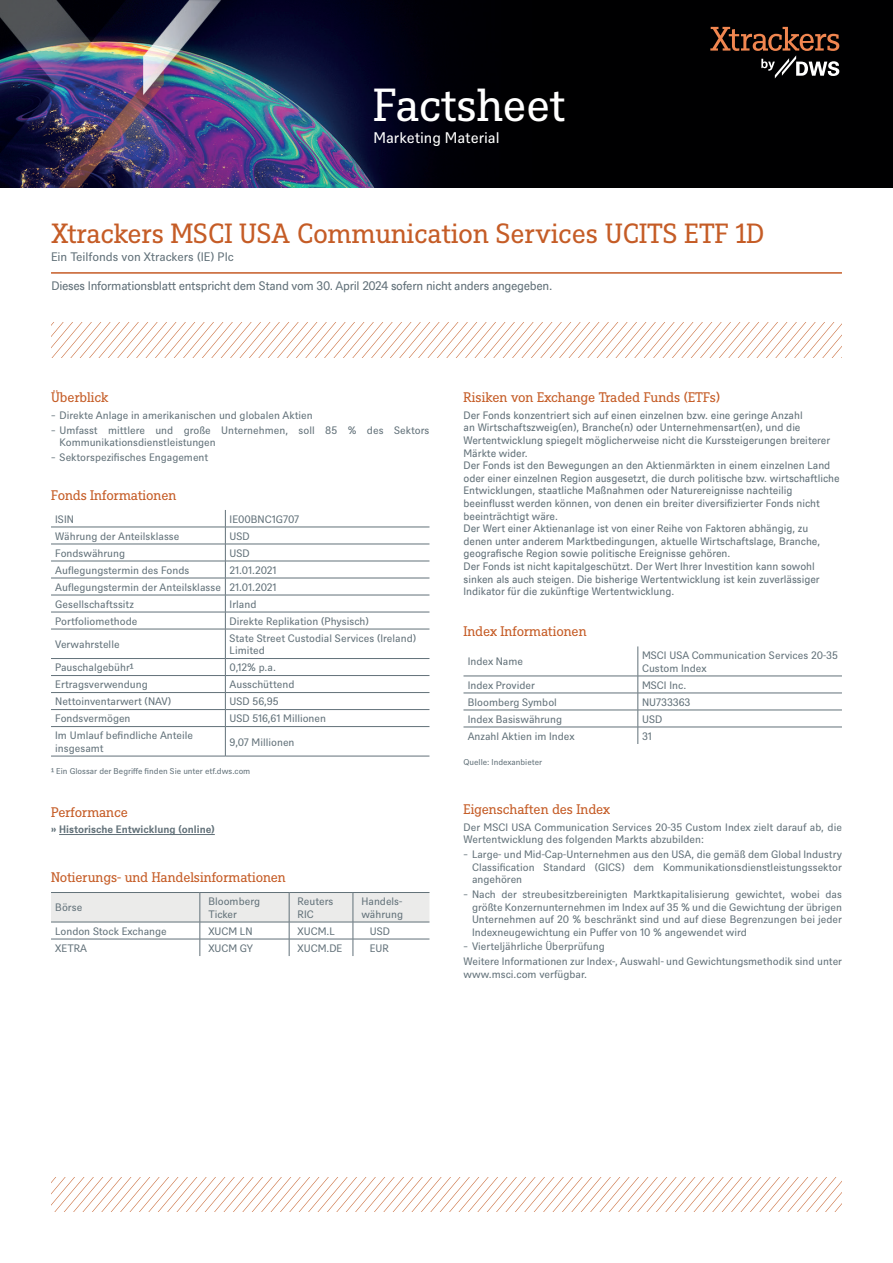
<style>
.page{position:relative;width:893px;height:1263px;background:#fff}
.page>*{position:absolute;margin:0;border:0;box-sizing:border-box;transform-origin:0 0}
.t1{font:45px "DWS Slab";letter-spacing:-.01em;color:#fff}
.t2{font:27px "DWS Slab";color:#c55c26}
.t3{font:15px "DWS Sans";color:#fff}
.t4{font:13.5px "DWS Slab";letter-spacing:-.01em;color:#c55c26}
.t5{font:12px "DWS Sans TT";letter-spacing:-.025em;color:#627179}
.t6{font:12px "DWS Sans";color:#627179}
.t7{font:10.5px/12.6px "DWS Sans";color:#627179}
.t8{font:10.5px/12.6px "DWS Sans TT";letter-spacing:-.005em;color:#627179}
.t9{font:700 10.5px "DWS Sans";color:#627179}
.t10{font:8.25px "DWS Sans";color:#627179}
</style>
<div class="page">
<hr style="left:59px;top:834px;width:156px;height:1px;background:#627179">
<hr style="left:51px;top:527px;width:174px;height:1px;background:#627179">
<hr style="left:225px;top:527px;width:204px;height:1px;background:#627179">
<hr style="left:51px;top:544px;width:174px;height:1px;background:#627179">
<hr style="left:225px;top:544px;width:204px;height:1px;background:#627179">
<hr style="left:51px;top:561px;width:174px;height:1px;background:#627179">
<hr style="left:225px;top:561px;width:204px;height:1px;background:#627179">
<hr style="left:51px;top:578px;width:174px;height:1px;background:#627179">
<hr style="left:225px;top:578px;width:204px;height:1px;background:#627179">
<hr style="left:51px;top:595px;width:174px;height:1px;background:#627179">
<hr style="left:225px;top:595px;width:204px;height:1px;background:#627179">
<hr style="left:51px;top:612px;width:174px;height:1px;background:#627179">
<hr style="left:225px;top:612px;width:204px;height:1px;background:#627179">
<hr style="left:51px;top:629px;width:174px;height:1px;background:#627179">
<hr style="left:225px;top:629px;width:204px;height:1px;background:#627179">
<hr style="left:51px;top:658px;width:174px;height:1px;background:#627179">
<hr style="left:225px;top:658px;width:204px;height:1px;background:#627179">
<hr style="left:51px;top:675px;width:174px;height:1px;background:#627179">
<hr style="left:225px;top:675px;width:204px;height:1px;background:#627179">
<hr style="left:51px;top:692px;width:174px;height:1px;background:#627179">
<hr style="left:51px;top:709px;width:174px;height:1px;background:#627179">
<hr style="left:51px;top:726px;width:174px;height:1px;background:#627179">
<hr style="left:51px;top:756px;width:174px;height:1px;background:#627179">
<hr style="left:225px;top:692px;width:204px;height:1px;background:#627179">
<hr style="left:225px;top:709px;width:204px;height:1px;background:#627179">
<hr style="left:225px;top:726px;width:204px;height:1px;background:#627179">
<hr style="left:225px;top:756px;width:204px;height:1px;background:#627179">
<svg style="left:225px;top:510px;width:1px;height:246px"></svg>
<svg style="left:51px;top:892px;width:378px;height:64px"></svg>
<hr style="left:463px;top:676px;width:175px;height:1px;background:#627179">
<hr style="left:638px;top:676px;width:204px;height:1px;background:#627179">
<hr style="left:463px;top:693px;width:175px;height:1px;background:#627179">
<hr style="left:638px;top:693px;width:204px;height:1px;background:#627179">
<hr style="left:463px;top:710px;width:175px;height:1px;background:#627179">
<hr style="left:638px;top:710px;width:204px;height:1px;background:#627179">
<hr style="left:463px;top:727px;width:175px;height:1px;background:#627179">
<hr style="left:638px;top:727px;width:204px;height:1px;background:#627179">
<hr style="left:638px;top:646px;width:1px;height:30px;background:#627179">
<svg style="left:638px;top:676px;width:1px;height:68px"></svg>
<hr style="left:51px;top:272px;width:791px;height:2px;background:#c55c26">
<svg style="left:52px;top:322px;width:790px;height:35px"></svg>
<img style="left:0;top:0;width:893px;height:188px">
<svg style="left:710px;top:27px;width:129px;height:51px;background:#3a2921"></svg>
<svg style="left:51px;top:1177px;width:791px;height:35px"></svg>
<h1 class="t1" style="left:373px;top:74px;width:193px">Factsheet</h1>
<h3 class="t3" style="left:373px;top:127px;width:128px">Marketing Material</h3>
<h2 class="t2" style="left:51px;top:215px;width:715px">Xtrackers MSCI USA Communication Services UCITS ETF 1D</h2>
<p class="t6" style="left:51px;top:249px;width:184px">Ein Teilfonds von Xtrackers (IE) Plc</p>
<p class="t5" style="left:51px;top:278px;width:502px">Dieses Informationsblatt entspricht dem Stand vom 30. April 2024 sofern nicht anders angegeben.</p>
<p class="t4" style="left:51px;top:388px;width:59px">Überblick</p>
<p class="t7" style="left:51px;top:407px;width:380px;line-height:14.7px">̵ Direkte Anlage in amerikanischen und globalen Aktien<br>̵ Umfasst mittlere und große Unternehmen, soll 85 % des Sektors</p>
<p class="t7" style="left:51px;top:434px;width:166px;line-height:14.7px;text-indent:9px">Kommunikationsdienstleistungen ̵ Sektorspezifisches Engagement</p>
<p class="t4" style="left:51px;top:486px;width:127px">Fonds Informationen</p>
<p class="t7" style="left:55px;top:512px;width:20px">ISIN</p>
<p class="t7" style="left:230px;top:512px;width:71px">IE00BNC1G707</p>
<p class="t7" style="left:55px;top:529px;width:126px">Währung der Anteilsklasse</p>
<p class="t7" style="left:230px;top:529px;width:22px">USD</p>
<p class="t7" style="left:55px;top:546px;width:71px">Fondswährung</p>
<p class="t7" style="left:230px;top:546px;width:22px">USD</p>
<p class="t7" style="left:55px;top:563px;width:136px">Auflegungstermin des Fonds</p>
<p class="t7" style="left:55px;top:561px;width:223px;line-height:17px;text-align:justify;text-indent:174px">21.01.2021<br>Auflegungstermin der Anteilsklasse 21.01.2021<br>Gesellschaftssitz</p>
<p class="t7" style="left:230px;top:597px;width:28px">Irland</p>
<p class="t7" style="left:55px;top:614px;width:84px">Portfoliomethode</p>
<p class="t7" style="left:230px;top:614px;width:141px">Direkte Replikation (Physisch)</p>
<p class="t7" style="left:55px;top:637px;width:66px">Verwahrstelle</p>
<p class="t7" style="left:230px;top:631px;width:188px">State Street Custodial Services (Ireland)<br>Limited</p>
<p class="t7" style="left:55px;top:660px;width:80px">Pauschalgebühr¹</p>
<p class="t7" style="left:230px;top:660px;width:48px">0,12% p.a.</p>
<p class="t7" style="left:55px;top:677px;width:94px">Ertragsverwendung</p>
<p class="t7" style="left:230px;top:677px;width:66px">Ausschüttend</p>
<p class="t7" style="left:55px;top:694px;width:117px">Nettoinventarwert (NAV)</p>
<p class="t7" style="left:230px;top:694px;width:51px">USD 56,95</p>
<p class="t7" style="left:55px;top:711px;width:77px">Fondsvermögen</p>
<p class="t7" style="left:230px;top:711px;width:98px">USD 516,61 Millionen</p>
<p class="t7" style="left:55px;top:728px;width:139px">Im Umlauf befindliche Anteile insgesamt</p>
<p class="t7" style="left:230px;top:735px;width:66px">9,07 Millionen</p>
<p class="t10" style="left:51px;top:766px;width:201px">¹ Ein Glossar der Begriffe finden Sie unter etf.dws.com</p>
<p class="t4" style="left:51px;top:803px;width:78px">Performance</p>
<p class="t9" style="left:51px;top:822px;width:165px">» Historische Entwicklung (online)</p>
<p class="t4" style="left:51px;top:868px;width:236px">Notierungs- und Handelsinformationen</p>
<p class="t7" style="left:55px;top:901px;width:29px">Börse</p>
<p class="t7" style="left:208px;top:894px;width:53px">Bloomberg<br>Ticker</p>
<p class="t7" style="left:298px;top:894px;width:37px">Reuters<br>RIC</p>
<p class="t7" style="left:361px;top:894px;width:43px">Handels&shy;währung</p>
<p class="t7" style="left:55px;top:924px;width:113px">London Stock Exchange</p>
<p class="t7" style="left:208px;top:924px;width:46px">XUCM LN</p>
<p class="t7" style="left:298px;top:924px;width:39px">XUCM.L</p>
<p class="t7" style="left:370px;top:924px;width:22px">USD</p>
<p class="t7" style="left:55px;top:941px;width:33px">XETRA</p>
<p class="t7" style="left:208px;top:941px;width:46px">XUCM GY</p>
<p class="t7" style="left:298px;top:941px;width:46px">XUCM.DE</p>
<p class="t7" style="left:370px;top:941px;width:20px">EUR</p>
<p class="t4" style="left:463px;top:388px;width:258px">Risiken von Exchange Traded Funds (ETFs)</p>
<p class="t8" style="left:463px;top:408px;width:378px">Der Fonds konzentriert sich auf einen einzelnen bzw. eine geringe Anzahl<br>an Wirtschaftszweig(en), Branche(n) oder Unternehmensart(en), und die Wertentwicklung spiegelt möglicherweise nicht die Kurssteigerungen breiterer Märkte wider.<br>Der Fonds ist den Bewegungen an den Aktienmärkten in einem einzelnen Land oder einer einzelnen Region ausgesetzt, die durch politische bzw. wirtschaftliche Entwicklungen, staatliche Maßnahmen oder Naturereignisse nachteilig beeinflusst werden können, von denen ein breiter diversifizierter Fonds nicht beeinträchtigt wäre.<br>Der Wert einer Aktienanlage ist von einer Reihe von Faktoren abhängig, zu denen unter anderem Marktbedingungen, aktuelle Wirtschaftslage, Branche, geografische Region sowie politische Ereignisse gehören.<br>Der Fonds ist nicht kapitalgeschützt. Der Wert Ihrer Investition kann sowohl sinken als auch steigen. Die bisherige Wertentwicklung ist kein zuverlässiger Indikator für die zukünftige Wertentwicklung.</p>
<p class="t4" style="left:463px;top:622px;width:125px">Index Informationen</p>
<p class="t7" style="left:468px;top:655px;width:57px">Index Name</p>
<p class="t7" style="left:642px;top:648px;width:197px">MSCI USA Communication Services 20-35<br>Custom Index</p>
<p class="t7" style="left:468px;top:678px;width:69px">Index Provider</p>
<p class="t7" style="left:642px;top:678px;width:46px">MSCI Inc.</p>
<p class="t7" style="left:468px;top:695px;width:91px">Bloomberg Symbol</p>
<p class="t7" style="left:642px;top:695px;width:50px">NU733363</p>
<p class="t7" style="left:468px;top:712px;width:96px">Index Basiswährung</p>
<p class="t7" style="left:642px;top:712px;width:22px">USD</p>
<p class="t7" style="left:468px;top:729px;width:108px">Anzahl Aktien im Index</p>
<p class="t7" style="left:642px;top:729px;width:11px">31</p>
<p class="t10" style="left:463px;top:756px;width:80px">Quelle: Indexanbieter</p>
<p class="t4" style="left:463px;top:800px;width:148px">Eigenschaften des Index</p>
<p class="t7" style="left:463px;top:820px;width:380px">Der MSCI USA Communication Services 20-35 Custom Index zielt darauf ab, die<br>Wertentwicklung des folgenden Markts abzubilden:</p>
<p class="t7" style="left:472px;top:847px;width:372px;text-align:justify;text-indent:-9px">̵ Large- und Mid-Cap-Unternehmen aus den USA, die gemäß dem Global Industry Classification Standard (GICS) dem Kommunikationsdienstleistungssektor angehören</p>
<p class="t7" style="left:472px;top:887px;width:372px;text-align:justify;text-indent:-9px">̵ Nach der streubesitzbereinigten Marktkapitalisierung gewichtet, wobei das größte Konzernunternehmen im Index auf 35 % und die Gewichtung der übrigen Unternehmen auf 20 % beschränkt sind und auf diese Begrenzungen bei jeder Indexneugewichtung ein Puffer von 10 % angewendet wird</p>
<p class="t7" style="left:463px;top:939px;width:380px;line-height:14.7px">̵ Vierteljährliche Überprüfung<br>Weitere Informationen zur Index-, Auswahl- und Gewichtungsmethodik sind unter</p>
<p class="t7" style="left:463px;top:967px;width:125px">www.msci.com verfügbar.</p>
</div>
